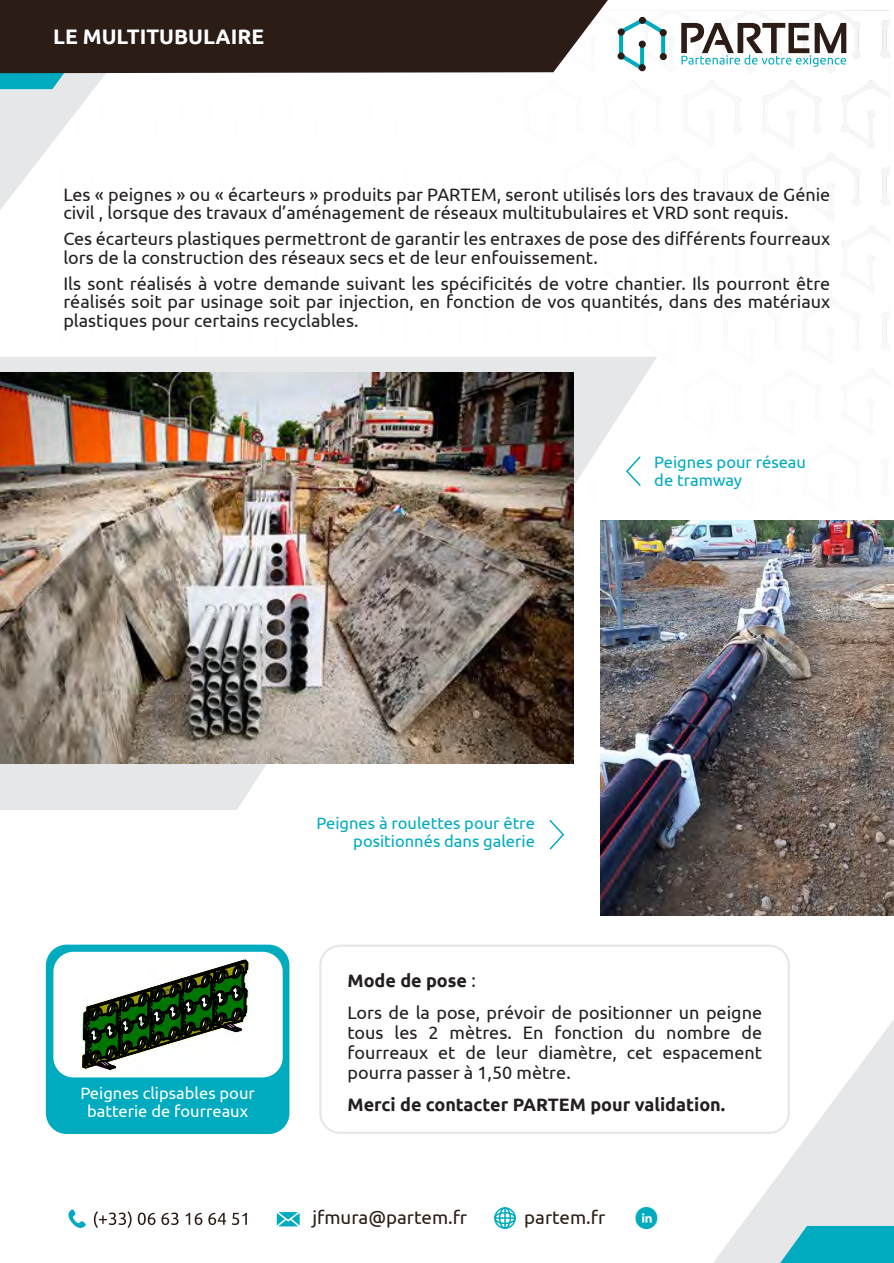
<style>
.page{position:relative;width:894px;height:1263px;background:#fff}
.page>*{position:absolute;margin:0;border:0;box-sizing:border-box;transform-origin:0 0}
.t1{font:21.75px "Social Media Circled";color:#00abc0}
.t2{font:700 21px "Ubuntu";color:#fff}
.t3{font:18.75px "Ubuntu";color:#2b1c16}
.t4{font:18px/18.5px "Ubuntu";color:#231f20}
.t5{font:700 18px "Ubuntu";color:#231f20}
.t6{font:16.5px/18.3px "Ubuntu";color:#00abc0}
.t7{font:16.5px/18.3px "Ubuntu";color:#fff;text-align:center}
.s1{font-weight:700}
</style>
<div class="page">
<svg style="left:713px;top:962px;width:180px;height:301px"></svg>
<svg style="left:744px;top:1226px;width:149px;height:37px;background:#4cbecd"></svg>
<svg style="left:0;top:357px;width:657px;height:164px;fill:#e6e7e8"></svg>
<svg style="left:0;top:763px;width:343px;height:47px;fill:#e6e7e8"></svg>
<svg style="left:681px;top:23px;width:165px;height:44px"></svg>
<svg style="left:319px;top:945px;width:470px;height:189px"></svg>
<div style="left:46px;top:945px;width:243px;height:189px;background:#00abc0;border-radius:21px"></div>
<div style="left:53px;top:952px;width:229px;height:125px;background:#fff;border-radius:20px"></div>
<svg style="left:549px;top:820px;width:15px;height:30px"></svg>
<svg style="left:624px;top:455px;width:17px;height:32px"></svg>
<svg style="left:94px;top:1211px;width:153px;height:17px"></svg>
<svg style="left:68px;top:1209px;width:18px;height:19px"></svg>
<svg style="left:277px;top:1212px;width:22px;height:14px"></svg>
<svg style="left:0;top:0;width:667px;height:210px"></svg>
<div style="left:494px;top:1207px;width:21px;height:22px;border:2px solid #00abc0;border-radius:50%"></div>
<div style="left:494px;top:1212px;width:21px;height:12px;border:2px solid #00abc0;border-radius:50%"></div>
<div style="left:498px;top:1207px;width:13px;height:22px;border:2px solid #00abc0;border-radius:50%"></div>
<hr style="left:494px;top:1217px;width:21px;height:2px;background:#00abc0">
<svg style="left:504px;top:1208px;width:1px;height:20px"></svg>
<img style="left:0;top:372px;width:573px;height:391px">
<img style="left:600px;top:521px;width:293px;height:395px">
<svg style="left:80px;top:958px;width:173px;height:113px"></svg>
<div style="left:74px;top:954px;width:70px;height:29px;background:#fff"></div>
<p class="t2" style="left:53px;top:28px;width:212px">LE MULTITUBULAIRE</p>
<p class="t4" style="left:63px;top:186px;width:768px">Les « peignes » ou « écarteurs » produits par PARTEM, seront utilisés lors des travaux de Génie civil , lorsque des travaux d’aménagement de réseaux multitubulaires et VRD sont requis.</p>
<p class="t4" style="left:63px;top:231px;width:768px">Ces écarteurs plastiques permettront de garantir les entraxes de pose des différents fourreaux lors de la construction des réseaux secs et de leur enfouissement.</p>
<p class="t4" style="left:63px;top:275px;width:768px;text-align:justify">Ils sont réalisés à votre demande suivant les spécificités de votre chantier. Ils pourront être réalisés soit par usinage soit par injection, en fonction de vos quantités, dans des matériaux plastiques pour certains recyclables.</p>
<p class="t6" style="left:654px;top:453px;width:153px">Peignes pour réseau de tramway</p>
<p class="t7" style="left:80px;top:1084px;width:176px">Peignes clipsables pour batterie de fourreaux</p>
<p class="t6" style="left:316px;top:814px;width:220px;text-align:right">Peignes à roulettes pour être positionnés dans galerie</p>
<p class="t4" style="left:347px;top:966px;width:416px;line-height:32px"><span class="s1">Mode de pose</span> :<br>Lors de la pose, prévoir de positionner un peigne</p>
<p class="t4" style="left:347px;top:1024px;width:416px;line-height:20px;text-align:justify">tous les 2 mètres. En fonction du nombre de fourreaux et de leur diamètre, cet espacement pourra passer à 1,50 mètre.</p>
<p class="t5" style="left:347px;top:1097px;width:379px">Merci de contacter PARTEM pour validation.</p>
<p class="t3" style="left:312px;top:1209px;width:156px">jfmura@partem.fr</p>
<p class="t3" style="left:524px;top:1209px;width:82px">partem.fr</p>
<p class="t1" style="left:635px;top:1210px;width:24px">C</p>
</div>
